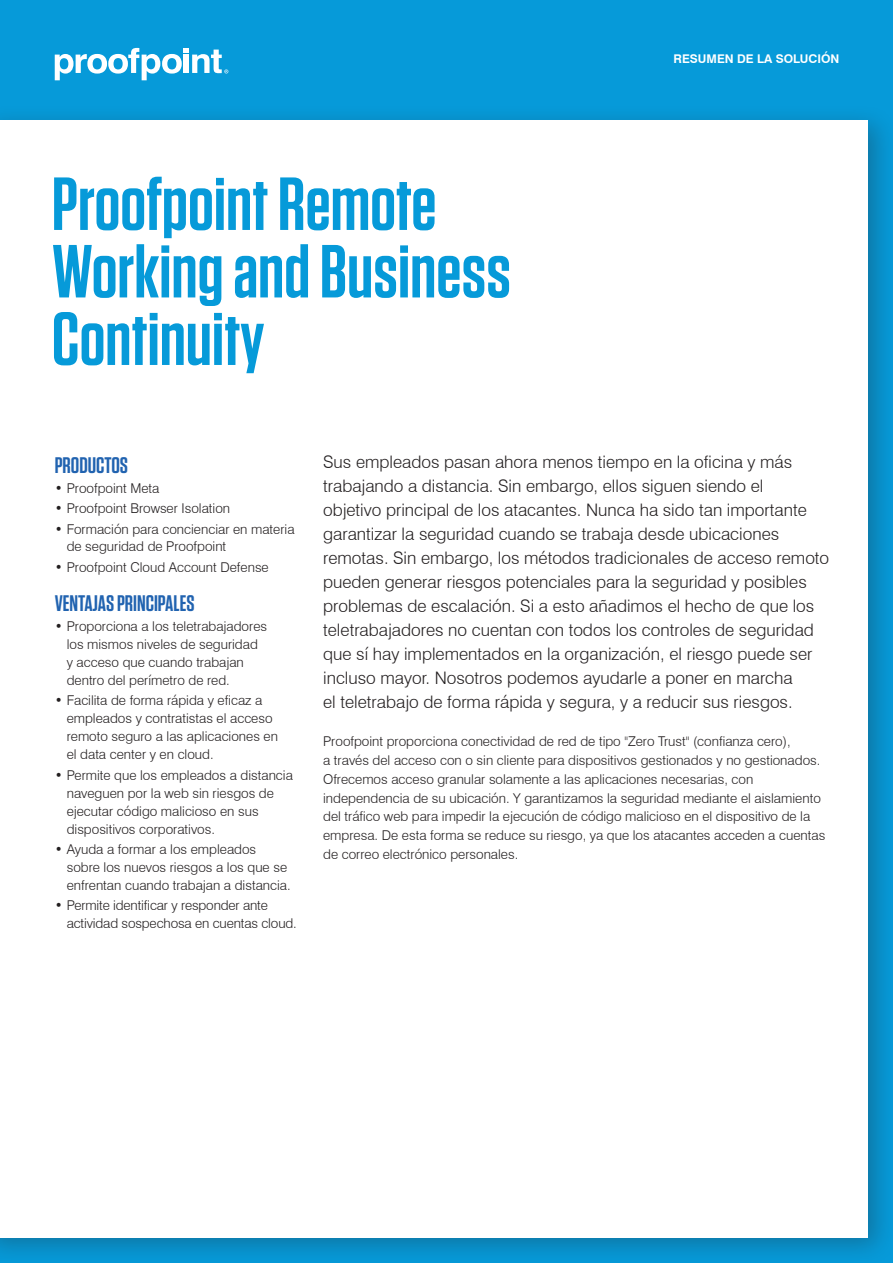
<style>
.page{position:relative;width:893px;height:1263px;background:#069ad9}
.page>*{position:absolute;margin:0;border:0;box-sizing:border-box;transform-origin:0 0}
.t1{font:600 75px/67.5px "Tungsten";color:#069ad9}
.t2{font:600 22.5px "Tungsten";color:#2163b0}
.t3{font:300 17.25px/24px "Swiss 721 BT";color:#231f20}
.t4{font:300 13.5px/18px "Swiss 721 BT";color:#231f20}
.t5{font:700 12px "Swiss 721 BT";color:#fff}
</style>
<div class="page">
<div style="left:0;top:104px;width:893px;height:1159px;background:#231f20;opacity:.3"></div>
<div style="left:0;top:120px;width:868px;height:1117px;background:#fff"></div>
<svg style="left:55px;top:48px;width:173px;height:32px"></svg>
<h1 class="t1" style="left:52px;top:172px;width:461px">Proofpoint Remote<br>Working and Business<br>Continuity</h1>
<p class="t5" style="left:673px;top:52px;width:167px">RESUMEN DE LA SOLUCIÓN</p>
<h2 class="t2" style="left:55px;top:453px;width:75px">PRODUCTOS</h2>
<p class="t4" style="left:55px;top:479px;width:106px">• Proofpoint Meta</p>
<p class="t4" style="left:55px;top:499px;width:177px">• Proofpoint Browser Isolation</p>
<p class="t4" style="left:67px;top:520px;width:229px;text-indent:-12px">• Formación para concienciar en materia de seguridad de Proofpoint</p>
<p class="t4" style="left:55px;top:558px;width:216px">• Proofpoint Cloud Account Defense</p>
<h2 class="t2" style="left:55px;top:591px;width:141px">VENTAJAS PRINCIPALES</h2>
<p class="t4" style="left:67px;top:617px;width:202px;text-indent:-12px">• Proporciona a los teletrabajadores los mismos niveles de seguridad y acceso que cuando trabajan dentro del perímetro de red.</p>
<p class="t4" style="left:67px;top:691px;width:213px;text-indent:-12px">• Facilita de forma rápida y eficaz a empleados y contratistas el acceso remoto seguro a las aplicaciones en el data center y en cloud.</p>
<p class="t4" style="left:67px;top:765px;width:228px;text-indent:-12px">• Permite que los empleados a distancia naveguen por la web sin riesgos de ejecutar código malicioso en sus dispositivos corporativos.</p>
<p class="t4" style="left:67px;top:840px;width:226px;text-indent:-12px">• Ayuda a formar a los empleados sobre los nuevos riesgos a los que se enfrentan cuando trabajan a distancia.</p>
<p class="t4" style="left:67px;top:896px;width:232px;text-indent:-12px">• Permite identificar y responder ante actividad sospechosa en cuentas cloud.</p>
<p class="t3" style="left:323px;top:450px;width:508px">Sus empleados pasan ahora menos tiempo en la oficina y más trabajando a distancia. Sin embargo, ellos siguen siendo el<br>objetivo principal de los atacantes. Nunca ha sido tan importante garantizar la seguridad cuando se trabaja desde ubicaciones remotas. Sin embargo, los métodos tradicionales de acceso remoto pueden generar riesgos potenciales para la seguridad y posibles problemas de escalación. Si a esto añadimos el hecho de que los teletrabajadores no cuentan con todos los controles de seguridad que sí hay implementados en la organización, el riesgo puede ser incluso mayor. Nosotros podemos ayudarle a poner en marcha<br>el teletrabajo de forma rápida y segura, y a reducir sus riesgos.</p>
<p class="t4" style="left:323px;top:732px;width:504px;line-height:18.8px">Proofpoint proporciona conectividad de red de tipo "Zero Trust" (confianza cero),<br>a través del acceso con o sin cliente para dispositivos gestionados y no gestionados.<br>Ofrecemos acceso granular solamente a las aplicaciones necesarias, con independencia de su ubicación. Y garantizamos la seguridad mediante el aislamiento del tráfico web para impedir la ejecución de código malicioso en el dispositivo de la empresa. De esta forma se reduce su riesgo, ya que los atacantes acceden a cuentas de correo electrónico personales.</p>
</div>
